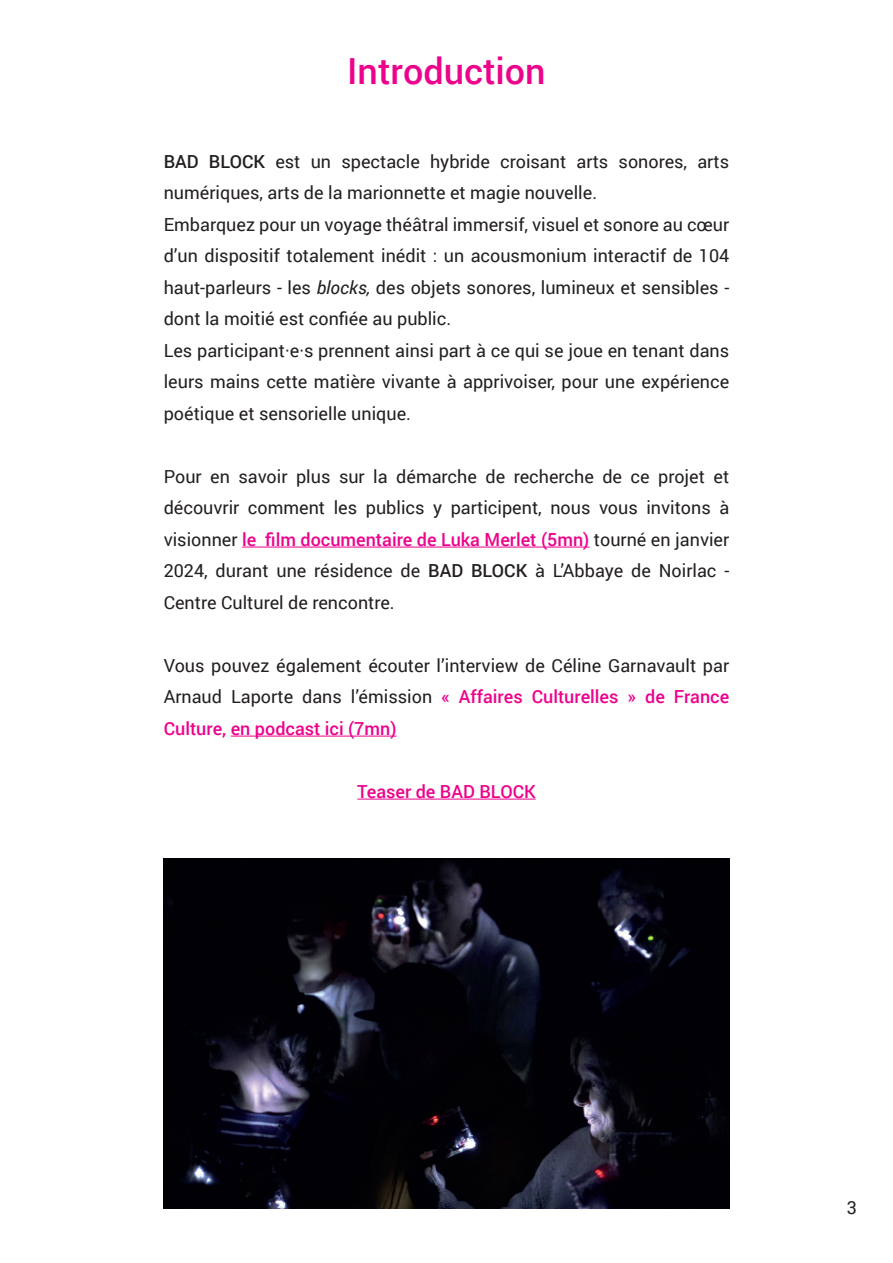
<style>
.page{position:relative;width:893px;height:1263px;background:#fff}
.page>*{position:absolute;margin:0;border:0;box-sizing:border-box;transform-origin:0 0}
.t1{font:500 36px "Roboto";color:#ed028c}
.t2{font:18px/31.5px "Roboto";color:#231f20;text-align:justify}
.t3{font:500 18px "Roboto";color:#ed028c}
.s1{font-weight:500}
.s2{font-style:italic}
.s3{font-weight:500;color:#ed028c}
</style>
<div class="page">
<hr style="left:242px;top:547px;width:347px;height:1px;background:#ed028c">
<hr style="left:231px;top:736px;width:165px;height:1px;background:#ed028c">
<hr style="left:357px;top:799px;width:179px;height:1px;background:#ed028c">
<img style="left:164px;top:858px;width:565px;height:351px">
<h1 class="t1" style="left:347px;top:46px;width:200px">Introduction</h1>
<p class="t2" style="left:164px;top:145px;width:567px;text-align:left"><span class="s1">BAD BLOCK</span> est un spectacle hybride croisant arts sonores, arts numériques, arts de la marionnette et magie nouvelle.<br>Embarquez pour un voyage théâtral immersif, visuel et sonore au cœur d’un dispositif totalement inédit : un acousmonium interactif de 104 haut-parleurs - les <span class="s2">blocks,</span> des objets sonores, lumineux et sensibles - dont la moitié est confiée au public.<br>Les participant·e·s prennent ainsi part à ce qui se joue en tenant dans leurs mains cette matière vivante à apprivoiser, pour une expérience poétique et sensorielle unique.</p>
<p class="t2" style="left:164px;top:460px;width:567px">Pour en savoir plus sur la démarche de recherche de ce projet et découvrir comment les publics y participent, nous vous invitons à visionner <span class="s3">le film documentaire de Luka Merlet (5mn)</span> tourné en janvier 2024, durant une résidence de <span class="s1">BAD BLOCK</span> à L’Abbaye de Noirlac - Centre Culturel de rencontre.</p>
<p class="t2" style="left:164px;top:649px;width:567px">Vous pouvez également écouter l’interview de Céline Garnavault par Arnaud Laporte dans l’émission <span class="s3">« Affaires Culturelles » de France Culture, en podcast ici (7mn)</span></p>
<p class="t3" style="left:357px;top:779px;width:180px">Teaser de BAD BLOCK</p>
<p class="t2" style="left:847px;top:1191px;width:12px">3</p>
</div>
